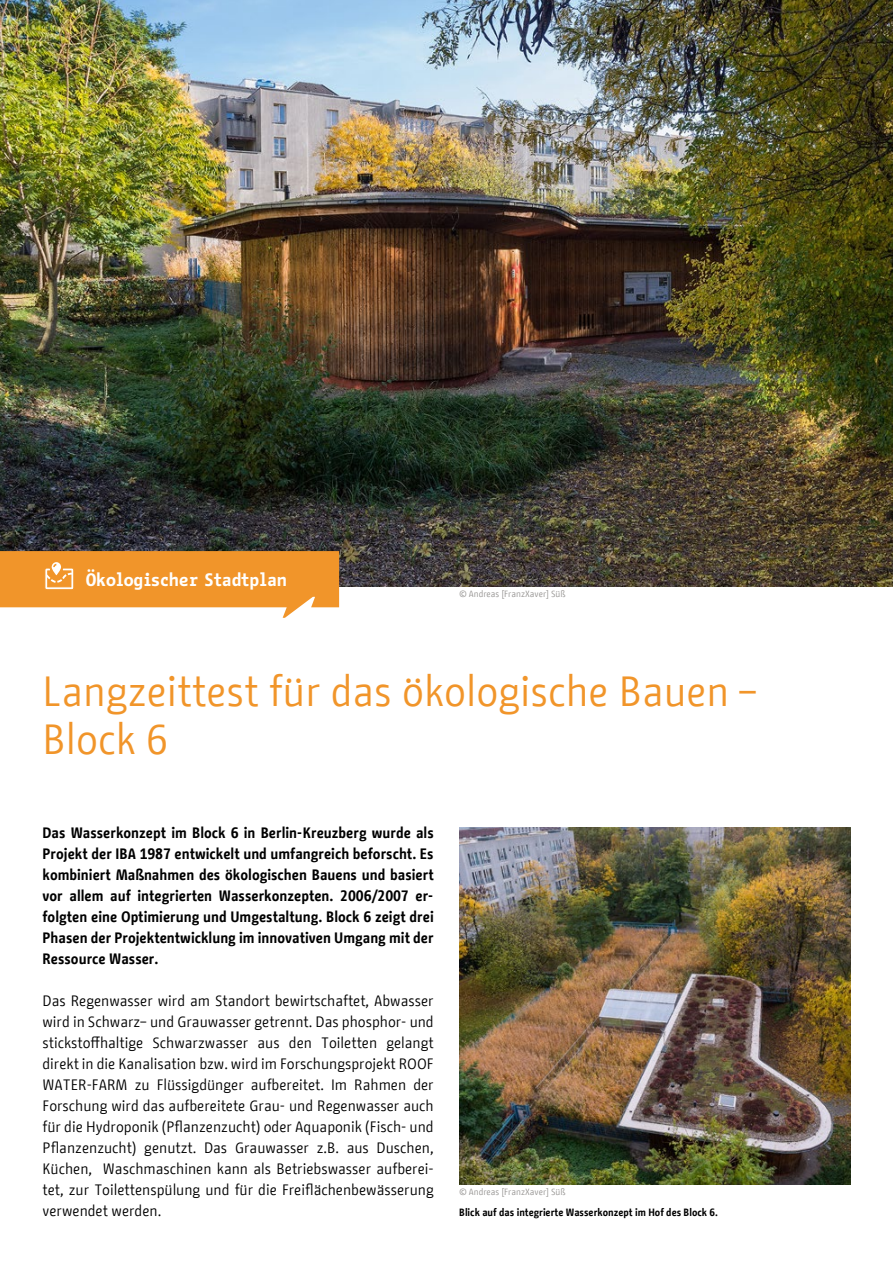
<style>
.page{position:relative;width:893px;height:1263px;background:#fff}
.page>*{position:absolute;margin:0;border:0;box-sizing:border-box;transform-origin:0 0}
.t1{font:42px/48px "BMF Change";color:#f1952a}
.t2{font:700 18px "BMF Change Letter";color:#fff}
.t3{font:15px/21px "BMF Change";color:#000;text-align:justify}
.t4{font:700 15px/21px "BMF Change";color:#000;text-align:justify}
.t5{font:700 10.5px "BMF Change";color:#000}
.t6{font:9px "BMF Change";color:#949290}
</style>
<div class="page">
<img style="left:0;top:0;width:893px;height:586px">
<img style="left:459px;top:828px;width:391px;height:357px">
<svg style="left:0;top:551px;width:339px;height:67px"></svg>
<p class="t2" style="left:86px;top:568px;width:202px">Ökologischer Stadtplan</p>
<p class="t6" style="left:459px;top:587px;width:108px">© Andreas [FranzXaver] Süß</p>
<h1 class="t1" style="left:43px;top:668px;width:717px">Langzeittest für das ökologische Bauen –<br>Block 6</h1>
<p class="t4" style="left:43px;top:823px;width:393px">Das Wasserkonzept im Block 6 in Berlin-Kreuzberg wurde als Projekt der IBA 1987 entwickelt und umfangreich beforscht. Es kombiniert Maßnahmen des ökologischen Bauens und basiert vor allem auf integrierten Wasserkonzepten. 2006/2007 er&shy;folgten eine Optimierung und Umgestaltung. Block 6 zeigt drei Phasen der Projektentwicklung im innovativen Umgang mit der Ressource Wasser.</p>
<p class="t3" style="left:43px;top:991px;width:393px">Das Regenwasser wird am Standort bewirtschaftet, Abwasser wird in Schwarz– und Grauwasser getrennt. Das phosphor- und stickstoffhaltige Schwarzwasser aus den Toiletten gelangt direkt in die Kanalisation bzw. wird im Forschungsprojekt ROOF WATER-FARM zu Flüssigdünger aufbereitet. Im Rahmen der Forschung wird das aufbereitete Grau- und Regenwasser auch für die Hydroponik (Pflanzenzucht) oder Aquaponik (Fisch- und Pflanzenzucht) genutzt. Das Grauwasser z.B. aus Duschen, Küchen, Waschmaschinen kann als Betriebswasser aufberei&shy;tet, zur Toilettenspülung und für die Freiflächenbewässerung verwendet werden.</p>
<p class="t6" style="left:459px;top:1186px;width:108px">© Andreas [FranzXaver] Süß</p>
<p class="t5" style="left:459px;top:1205px;width:260px">Blick auf das integrierte Wasserkonzept im Hof des Block 6.</p>
</div>
